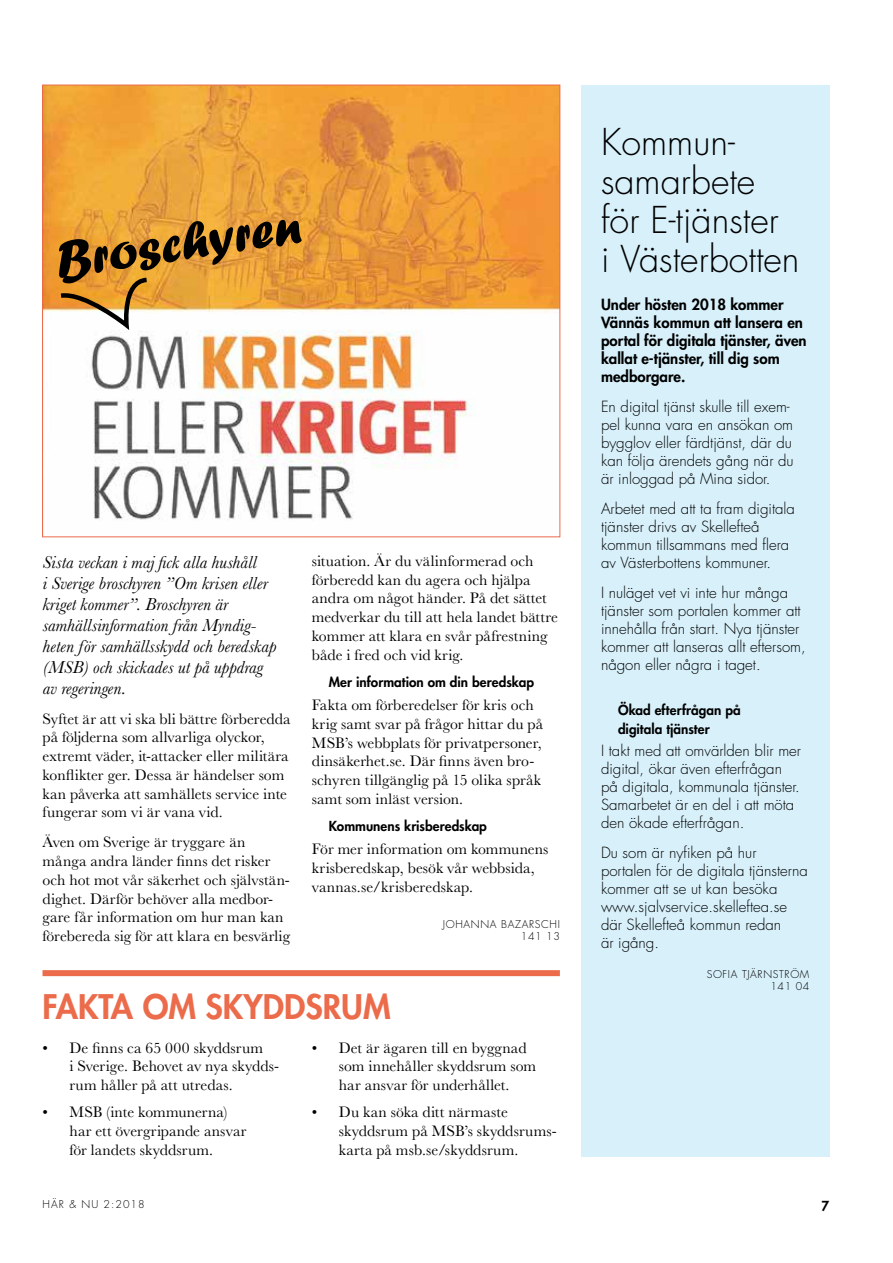
<style>
.page{position:relative;width:893px;height:1263px;background:#fff}
.page>*{position:absolute;margin:0;border:0;box-sizing:border-box;transform-origin:0 0}
.t1{font:54px "Forte";color:#000}
.t2{font:300 36px/39px "Futura Std";color:#000}
.t3{font:800 33px "Futura Std";color:#eb6b4a}
.t4{font:italic 18px/21px "Baskerville MT Std";letter-spacing:.005em;color:#000}
.t5{font:15.75px/18.8px "Baskerville MT Std";letter-spacing:.005em;color:#000}
.t6{font:300 15px/18px "Futura Std";color:#000}
.t7{font:800 15px/18px "Futura Std";color:#000}
.t8{font:800 13.5px/18.8px "Futura Std";letter-spacing:.005em;color:#000}
.t9{font:300 10.5px/12px "Futura Std";letter-spacing:.06em;color:#000;text-align:right}
.t10{font:300 10.5px "Futura Std";letter-spacing:.1em;color:#000}
</style>
<div class="page">
<div style="left:581px;top:85px;width:248px;height:1072px;background:#d7f0fa"></div>
<img style="left:44px;top:87px;width:514px;height:433px">
<svg style="left:56px;top:275px;width:95px;height:55px"></svg>
<div style="left:43px;top:970px;width:517px;height:6px;background:#eb6b4a"></div>
<h1 class="t1" style="left:51px;top:229px;width:248px;rotate:-8deg">Broschyren</h1>
<p class="t4" style="left:43px;top:551px;width:235px">Sista veckan i maj fick alla hushåll<br>i Sverige broschyren ”Om krisen eller kriget kommer”. Broschyren är samhällsinformation från Myndig&shy;heten för samhällsskydd och beredskap (MSB) och skickades ut på uppdrag av regeringen.</p>
<p class="t5" style="left:43px;top:709px;width:250px">Syftet är att vi ska bli bättre förberedda på följderna som allvarliga olyckor, extremt väder, it-attacker eller militära konflikter ger. Dessa är händelser som kan påverka att samhällets service inte fungerar som vi är vana vid.</p>
<p class="t5" style="left:43px;top:833px;width:249px">Även om Sverige är tryggare än många andra länder finns det risker och hot mot vår säkerhet och självstän&shy;dighet. Därför behöver alla medbor&shy;gare får information om hur man kan förebereda sig för att klara en besvärlig</p>
<p class="t5" style="left:312px;top:551px;width:248px">situation. Är du välinformerad och förberedd kan du agera och hjälpa andra om något händer. På det sättet medverkar du till att hela landet bättre kommer att klara en svår påfrestning både i fred och vid krig.</p>
<p class="t8" style="left:329px;top:673px;width:207px">Mer information om din beredskap</p>
<p class="t5" style="left:312px;top:696px;width:233px">Fakta om förberedelser för kris och krig samt svar på frågor hittar du på MSB’s webbplats för privatpersoner, dinsäkerhet.se. Där finns även bro&shy;schyren tillgänglig på 15 olika språk samt som inläst version.</p>
<p class="t8" style="left:329px;top:817px;width:160px">Kommunens krisberedskap</p>
<p class="t5" style="left:312px;top:840px;width:238px">För mer information om kommunens krisberedskap, besök vår webbsida, vannas.se/krisberedskap.</p>
<p class="t9" style="left:443px;top:918px;width:118px">Johanna Bazarschi<br>141 13</p>
<h3 class="t3" style="left:43px;top:985px;width:350px">Fakta om skyddsrum</h3>
<p class="t5" style="left:70px;top:1038px;width:211px;text-indent:-27px">• De finns ca 65 000 skyddsrum<br>i Sverige. Behovet av nya skydds&shy;rum håller på att utredas.</p>
<p class="t5" style="left:70px;top:1102px;width:179px;text-indent:-27px">• MSB (inte kommunerna) har ett övergripande ansvar för landets skyddsrum.</p>
<p class="t5" style="left:339px;top:1038px;width:199px;text-indent:-27px">• Det är ägaren till en byggnad som innehåller skyddsrum som har ansvar för underhållet.</p>
<p class="t5" style="left:339px;top:1102px;width:219px;text-indent:-27px">• Du kan söka ditt närmaste skyddsrum på MSB’s skyddsrums&shy;karta på msb.se/skyddsrum.</p>
<h2 class="t2" style="left:601px;top:124px;width:200px">Kommun&shy;samarbete för E-tjänster<br>i Västerbotten</h2>
<p class="t7" style="left:601px;top:295px;width:207px">Under hösten 2018 kommer<br>Vännäs kommun att lansera en portal för digitala tjänster, även kallat e-tjänster, till dig som medborgare.</p>
<p class="t6" style="left:601px;top:398px;width:194px">En digital tjänst skulle till exem&shy;pel kunna vara en ansökan om bygglov eller färdtjänst, där du kan följa ärendets gång när du är inloggad på Mina sidor.</p>
<p class="t6" style="left:601px;top:500px;width:196px">Arbetet med att ta fram digitala tjänster drivs av Skellefteå kommun tillsammans med flera av Västerbottens kommuner.</p>
<p class="t6" style="left:601px;top:584px;width:206px">I nuläget vet vi inte hur många tjänster som portalen kommer att innehålla från start. Nya tjänster kommer att lanseras allt eftersom, någon eller några i taget.</p>
<p class="t8" style="left:618px;top:701px;width:124px">Ökad efterfrågan på digitala tjänster</p>
<p class="t6" style="left:601px;top:742px;width:202px">I takt med att omvärlden blir mer digital, ökar även efterfrågan på digitala, kommunala tjänster.<br>Samarbetet är en del i att möta den ökade efterfrågan.</p>
<p class="t6" style="left:601px;top:844px;width:208px">Du som är nyfiken på hur portalen för de digitala tjänsterna kommer att se ut kan besöka www.sjalvservice.skelleftea.se där Skellefteå kommun redan<br>är igång.</p>
<p class="t9" style="left:707px;top:968px;width:104px">Sofia Tjärnström<br>141 04</p>
<p class="t10" style="left:43px;top:1198px;width:104px">HÄR &amp; NU 2:2018</p>
<p class="t8" style="left:821px;top:1196px;width:9px">7</p>
</div>
